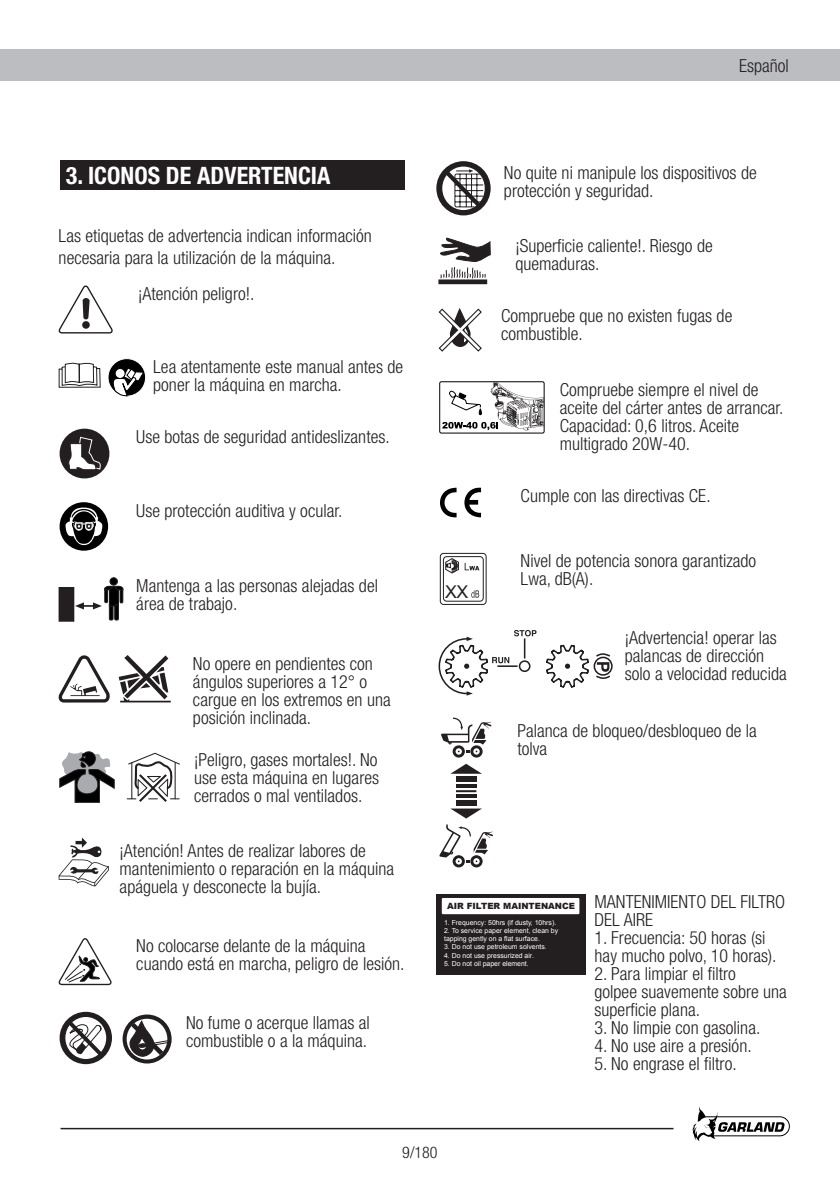
<style>
.page{position:relative;width:840px;height:1191px;background:#fff}
.page>*{position:absolute;margin:0;border:0;box-sizing:border-box;transform-origin:0 0}
.t1{font:700 condensed 24px "Helvetica Neue";color:#fff}
.t2{font:300 condensed 18px/18px "Helvetica Neue";color:#231f20}
.t3{font:17.6px "Arial";color:#231f20}
.t4{font:300 condensed 16px "Helvetica Neue";color:#231f20}
.t5{font:900 8.6px "Arial";color:#231f20}
.t6{font:6.8px/8.2px "Arial";color:#fff}
</style>
<div class="page">
<div style="left:0;top:50px;width:839px;height:31px;background:#bcbdc0"></div>
<svg style="left:692px;top:1107px;width:97px;height:34px"></svg>
<hr style="left:60px;top:1127px;width:613px;height:2px;background:#231f20">
<div style="left:60px;top:160px;width:344px;height:30px;background:#231f20"></div>
<svg style="left:58px;top:285px;width:55px;height:49px"></svg>
<div style="left:61px;top:430px;width:47px;height:47px;background:#231f20;border-radius:50%"></div>
<div style="left:60px;top:429px;width:49px;height:49px;border:2px solid #231f20;border-radius:50%"></div>
<svg style="left:68px;top:437px;width:33px;height:33px"></svg>
<div style="left:60px;top:502px;width:48px;height:48px;background:#000;border-radius:50%"></div>
<svg style="left:65px;top:506px;width:37px;height:39px"></svg>
<div style="left:59px;top:587px;width:15px;height:34px;background:#231f20"></div>
<div style="left:110px;top:578px;width:7px;height:7px;background:#000;border-radius:50%"></div>
<div style="left:110px;top:577px;width:8px;height:8px;border:1px solid #231f20;border-radius:50%"></div>
<div style="left:109px;top:604px;width:4px;height:16px;border:1px solid #231f20"></div>
<hr style="left:115px;top:604px;width:3px;height:16px;background:#000">
<div style="left:114px;top:604px;width:5px;height:16px;border:1px solid #231f20"></div>
<svg style="left:75px;top:586px;width:48px;height:23px"></svg>
<svg style="left:438px;top:237px;width:52px;height:115px"></svg>
<img style="left:490px;top:383px;width:52px;height:47px">
<div style="left:439px;top:381px;width:105px;height:52px;border:1px solid #000;border-radius:2px"></div>
<svg style="left:449px;top:390px;width:32px;height:25px"></svg>
<svg style="left:442px;top:422px;width:56px;height:8px"></svg>
<svg style="left:440px;top:487px;width:41px;height:31px"></svg>
<div style="left:439px;top:553px;width:47px;height:52px;border:1px solid #231f20;border-radius:3px"></div>
<div style="left:443px;top:556px;width:40px;height:45px;border:1px solid #231f20;border-radius:3px"></div>
<svg style="left:471px;top:590px;width:8px;height:7px"></svg>
<svg style="left:444px;top:558px;width:35px;height:16px"></svg>
<svg style="left:108px;top:358px;width:37px;height:38px"></svg>
<div style="left:108px;top:358px;width:38px;height:38px;border:1px solid #fff;border-radius:50%"></div>
<svg style="left:112px;top:368px;width:30px;height:28px"></svg>
<div style="left:115px;top:368px;width:10px;height:10px;background:#fff;border-radius:50%"></div>
<div style="left:115px;top:368px;width:10px;height:11px;border:1px solid #000;border-radius:50%"></div>
<svg style="left:58px;top:362px;width:43px;height:26px"></svg>
<svg style="left:58px;top:938px;width:54px;height:47px"></svg>
<svg style="left:58px;top:655px;width:52px;height:47px"></svg>
<svg style="left:119px;top:655px;width:49px;height:45px"></svg>
<hr style="left:120px;top:700px;width:51px;height:2px;background:#231f20">
<svg style="left:59px;top:751px;width:55px;height:51px"></svg>
<svg style="left:127px;top:752px;width:53px;height:50px"></svg>
<svg style="left:436px;top:161px;width:54px;height:54px"></svg>
<svg style="left:60px;top:1011px;width:52px;height:53px"></svg>
<svg style="left:122px;top:1014px;width:50px;height:49px"></svg>
<svg style="left:59px;top:837px;width:50px;height:49px"></svg>
<svg style="left:438px;top:630px;width:98px;height:65px"></svg>
<svg style="left:546px;top:644px;width:67px;height:44px"></svg>
<svg style="left:451px;top:764px;width:30px;height:9px"></svg>
<svg style="left:450px;top:808px;width:31px;height:10px"></svg>
<div style="left:455px;top:776px;width:21px;height:6px;background:#231f20"></div>
<hr style="left:455px;top:784px;width:21px;height:3px;background:#231f20">
<div style="left:455px;top:800px;width:21px;height:6px;background:#231f20"></div>
<hr style="left:455px;top:794px;width:21px;height:3px;background:#231f20">
<hr style="left:455px;top:790px;width:21px;height:2px;background:#231f20">
<svg style="left:441px;top:717px;width:50px;height:40px"></svg>
<svg style="left:439px;top:824px;width:54px;height:43px"></svg>
<div style="left:436px;top:894px;width:149px;height:80px;background:#231f20"></div>
<div style="left:441px;top:898px;width:138px;height:16px;background:#fff"></div>
<h1 class="t1" style="left:66px;top:161px;width:266px">3. ICONOS DE ADVERTENCIA</h1>
<p class="t2" style="left:59px;top:224px;width:314px;line-height:22px">Las etiquetas de advertencia indican información necesaria para la utilización de la máquina.</p>
<p class="t2" style="left:138px;top:284px;width:118px">¡Atención peligro!.</p>
<p class="t2" style="left:153px;top:357px;width:251px">Lea atentamente este manual antes de poner la máquina en marcha.</p>
<p class="t2" style="left:136px;top:427px;width:255px">Use botas de seguridad antideslizantes.</p>
<p class="t2" style="left:136px;top:501px;width:207px">Use protección auditiva y ocular.</p>
<p class="t2" style="left:136px;top:576px;width:243px">Mantenga a las personas alejadas del área de trabajo.</p>
<p class="t2" style="left:193px;top:654px;width:199px">No opere en pendientes con ángulos superiores a 12° o cargue en los extremos en una posición inclinada.</p>
<p class="t2" style="left:194px;top:750px;width:186px;text-align:justify">¡Peligro, gases mortales!. No use esta máquina en lugares cerrados o mal ventilados.</p>
<p class="t2" style="left:119px;top:841px;width:276px">¡Atención! Antes de realizar labores de mantenimiento o reparación en la máquina apáguela y desconecte la bujía.</p>
<p class="t2" style="left:136px;top:937px;width:269px">No colocarse delante de la máquina cuando está en marcha, peligro de lesión.</p>
<p class="t2" style="left:186px;top:1013px;width:185px">No fume o acerque llamas al combustible o a la máquina.</p>
<p class="t2" style="left:738px;top:57px;width:51px">Español</p>
<p class="t2" style="left:503px;top:163px;width:254px">No quite ni manipule los dispositivos de protección y seguridad.</p>
<p class="t2" style="left:515px;top:237px;width:199px">¡Superficie caliente!. Riesgo de quemaduras.</p>
<p class="t2" style="left:500px;top:307px;width:233px">Compruebe que no existen fugas de combustible.</p>
<p class="t3" style="left:445px;top:580px;width:24px">XX</p>
<p class="t2" style="left:559px;top:380px;width:225px">Compruebe siempre el nivel de aceite del cárter antes de arrancar.<br>Capacidad: 0,6 litros. Aceite multigrado 20W-40.</p>
<p class="t2" style="left:520px;top:486px;width:191px">Cumple con las directivas CE.</p>
<p class="t2" style="left:520px;top:552px;width:237px">Nivel de potencia sonora garantizado<br>Lwa, dB(A).</p>
<p class="t2" style="left:624px;top:629px;width:163px">¡Advertencia! operar las palancas de dirección solo a velocidad reducida</p>
<p class="t2" style="left:517px;top:721px;width:241px">Palanca de bloqueo/desbloqueo de la tolva</p>
<p class="t5" style="left:447px;top:899px;width:129px">AIR FILTER MAINTENANCE</p>
<p class="t6" style="left:444px;top:918px;width:114px">1. Frequency: 50hrs (if dusty, 10hrs).</p>
<p class="t6" style="left:444px;top:926px;width:115px">2. To service paper element, clean by tapping gently on a flat surface.</p>
<p class="t6" style="left:444px;top:943px;width:104px">3. Do not use petroleum solvents.</p>
<p class="t6" style="left:444px;top:951px;width:91px">4. Do not use pressurized air.</p>
<p class="t6" style="left:444px;top:959px;width:86px">5. Do not oil paper element.</p>
<p class="t2" style="left:594px;top:892px;width:192px">MANTENIMIENTO DEL FILTRO<br>DEL AIRE</p>
<p class="t2" style="left:594px;top:928px;width:183px">1. Frecuencia: 50 horas (si hay mucho polvo, 10 horas).</p>
<p class="t2" style="left:594px;top:964px;width:194px">2. Para limpiar el filtro<br>golpee suavemente sobre una superficie plana.</p>
<p class="t2" style="left:594px;top:1018px;width:167px">3. No limpie con gasolina.</p>
<p class="t2" style="left:594px;top:1036px;width:159px">4. No use aire a presión.</p>
<p class="t2" style="left:594px;top:1054px;width:144px">5. No engrase el filtro.</p>
<p class="t4" style="left:402px;top:1142px;width:37px">9/180</p>
</div>
